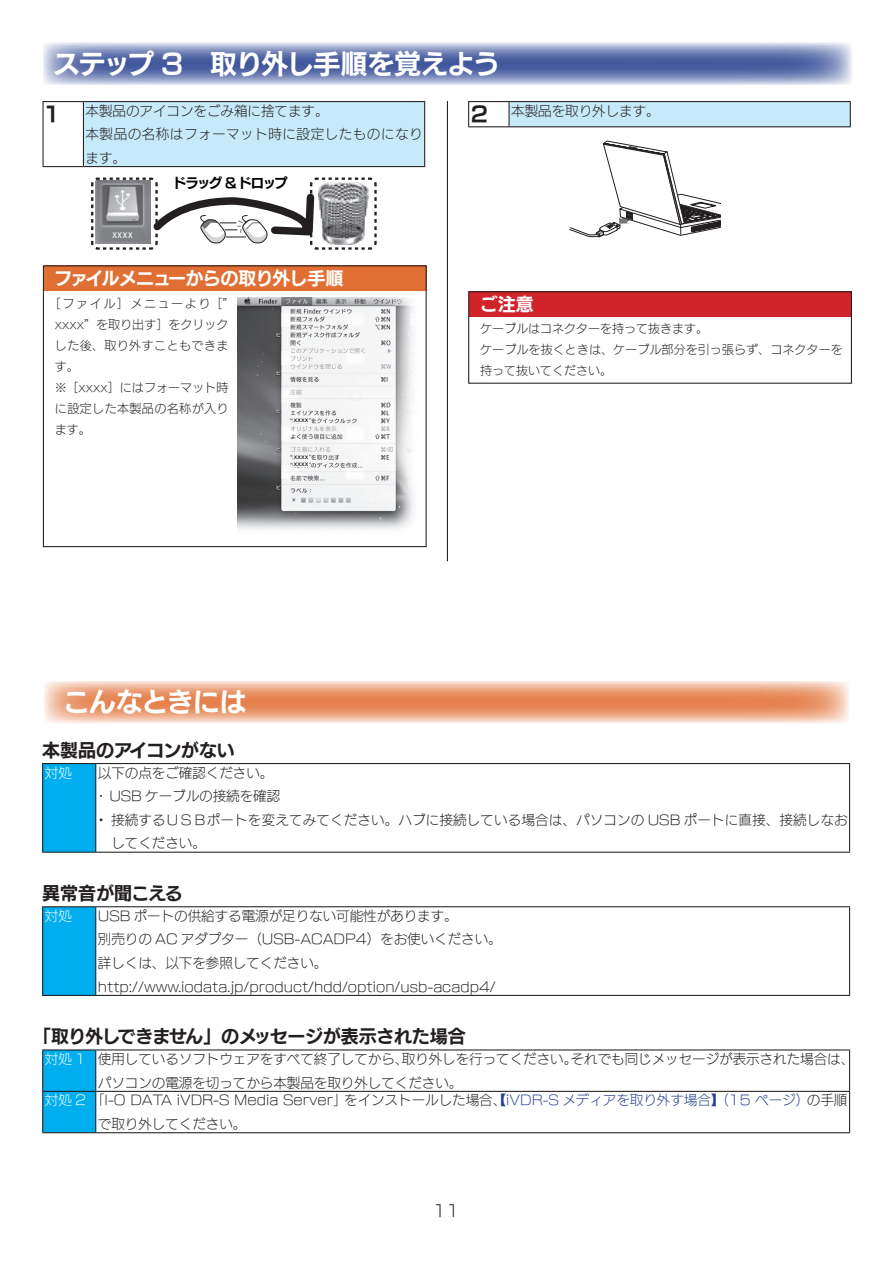
<style>
.page{position:relative;width:893px;height:1263px;background:#fff}
.page>*{position:absolute;margin:0;border:0;box-sizing:border-box;transform-origin:0 0}
.t1{font:27px "New Rodin Pro B";letter-spacing:-.04em;color:#fff}
.t2{font:18px "New Rodin Pro B";letter-spacing:-.03em;color:#231f20}
.t3{font:18px "New Rodin Pro B";letter-spacing:-.035em;color:#fff}
.t4{font:18px "New Rodin Pro B";letter-spacing:-.01em;color:#231f20}
.t5{font:16.5px "New Rodin Pro L";color:#231f20}
.t6{font:13.5px/23.7px "New Rodin Pro L";color:#231f20}
.t7{font:13.5px/23.7px "New Rodin Pro L";letter-spacing:.04em;color:#231f20}
.t8{font:13.5px "New Rodin Pro B";letter-spacing:-.125em;color:#000}
.t9{font:13.5px "New Rodin Pro L";color:#fff}
.t10{font:12px/21px "New Rodin Pro L";letter-spacing:.035em;color:#231f20}
.t11{font:12px/21px "New Rodin Pro L";letter-spacing:.01em;color:#231f20}
.t12{font:10.5px "MS Gothic";color:#fff}
.t13{font:4.5px/7.8px "New Rodin Pro B";letter-spacing:-.16em;color:#000;scale:.95 1}
.s1{font-family:"New Rodin Pro B";font-size:21px}
.s2{color:#fff}
.s3{color:#253f8e}
</style>
<div class="page">
<div style="left:83px;top:102px;width:342px;height:65px;background:#c6eafa"></div>
<hr style="left:43px;top:101px;width:40px;height:1px;background:#231f20">
<hr style="left:43px;top:102px;width:1px;height:64px;background:#231f20">
<hr style="left:83px;top:101px;width:342px;height:1px;background:#231f20">
<hr style="left:83px;top:102px;width:1px;height:64px;background:#231f20">
<hr style="left:424px;top:102px;width:1px;height:64px;background:#231f20">
<hr style="left:43px;top:166px;width:40px;height:1px;background:#231f20">
<hr style="left:83px;top:166px;width:342px;height:1px;background:#231f20">
<svg style="left:91px;top:177px;width:286px;height:73px"></svg>
<div style="left:108px;top:230px;width:29px;height:8px;background:#7f8184"></div>
<svg style="left:43px;top:43px;width:809px;height:42px;background:#7d8cbb"></svg>
<div style="left:509px;top:102px;width:341px;height:25px;background:#c6eafa"></div>
<hr style="left:468px;top:101px;width:41px;height:1px;background:#231f20">
<svg style="left:468px;top:102px;width:1px;height:24px"></svg>
<hr style="left:509px;top:101px;width:342px;height:1px;background:#231f20">
<hr style="left:508px;top:102px;width:2px;height:24px;background:#231f20">
<svg style="left:850px;top:102px;width:1px;height:24px"></svg>
<hr style="left:468px;top:126px;width:41px;height:1px;background:#231f20">
<hr style="left:509px;top:126px;width:342px;height:1px;background:#231f20">
<hr style="left:447px;top:101px;width:1px;height:460px;background:#231f20">
<div style="left:44px;top:265px;width:383px;height:26px;background:#e16e32"></div>
<div style="left:43px;top:265px;width:384px;height:282px;border:1px solid #231f20"></div>
<img style="left:237px;top:297px;width:177px;height:233px">
<div style="left:470px;top:291px;width:382px;height:26px;background:#d1232a"></div>
<div style="left:468px;top:291px;width:384px;height:93px;border:1px solid #231f20"></div>
<svg style="left:44px;top:681px;width:805px;height:42px;background:#eca884"></svg>
<div style="left:43px;top:763px;width:53px;height:89px;background:#00aeef"></div>
<hr style="left:42px;top:763px;width:54px;height:1px;background:#231f20">
<hr style="left:42px;top:764px;width:1px;height:88px;background:#231f20">
<hr style="left:96px;top:763px;width:754px;height:1px;background:#231f20">
<hr style="left:95px;top:764px;width:1px;height:88px;background:#231f20">
<hr style="left:849px;top:764px;width:1px;height:88px;background:#231f20">
<hr style="left:42px;top:852px;width:54px;height:1px;background:#231f20">
<hr style="left:96px;top:852px;width:754px;height:1px;background:#231f20">
<div style="left:43px;top:907px;width:53px;height:88px;background:#00aeef"></div>
<hr style="left:42px;top:906px;width:54px;height:1px;background:#231f20">
<hr style="left:42px;top:907px;width:1px;height:88px;background:#231f20">
<hr style="left:96px;top:906px;width:754px;height:1px;background:#231f20">
<hr style="left:95px;top:907px;width:1px;height:88px;background:#231f20">
<hr style="left:849px;top:907px;width:1px;height:88px;background:#231f20">
<hr style="left:42px;top:995px;width:54px;height:1px;background:#231f20">
<hr style="left:96px;top:995px;width:754px;height:1px;background:#231f20">
<div style="left:43px;top:1050px;width:52px;height:82px;background:#00aeef"></div>
<hr style="left:42px;top:1049px;width:54px;height:1px;background:#231f20">
<hr style="left:42px;top:1050px;width:1px;height:41px;background:#231f20">
<hr style="left:96px;top:1049px;width:754px;height:1px;background:#231f20">
<hr style="left:95px;top:1050px;width:1px;height:41px;background:#231f20">
<hr style="left:849px;top:1050px;width:1px;height:41px;background:#231f20">
<hr style="left:42px;top:1091px;width:54px;height:1px;background:#231f20">
<hr style="left:42px;top:1092px;width:1px;height:40px;background:#231f20">
<hr style="left:96px;top:1091px;width:754px;height:1px;background:#231f20">
<hr style="left:95px;top:1092px;width:1px;height:40px;background:#231f20">
<hr style="left:849px;top:1092px;width:1px;height:40px;background:#231f20">
<hr style="left:42px;top:1132px;width:54px;height:1px;background:#231f20">
<hr style="left:96px;top:1132px;width:754px;height:1px;background:#231f20">
<svg style="left:569px;top:140px;width:152px;height:97px"></svg>
<hr style="left:294px;top:455px;width:15px;height:4px;background:#fff">
<div style="left:294px;top:462px;width:15px;height:5px;background:#fff"></div>
<hr style="left:294px;top:418px;width:15px;height:4px;background:#fff">
<h1 class="t1" style="left:53px;top:40px;width:448px">ステップ 3　取り外し手順を覚えよう</h1>
<p class="t6" style="left:471px;top:97px;width:190px"><span class="s1">2</span> 本製品を取り外します。</p>
<p class="t7" style="left:86px;top:97px;width:339px;text-indent:-44px"><span class="s1">１</span> 本製品のアイコンをごみ箱に捨てます。<br>本製品の名称はフォーマット時に設定したものになります。</p>
<p class="t12" style="left:112px;top:229px;width:22px">xxxx</p>
<p class="t8" style="left:173px;top:172px;width:116px">ドラッグ &amp; ドロップ</p>
<h2 class="t3" style="left:54px;top:263px;width:291px">ファイルメニューからの取り外し手順</h2>
<p class="t10" style="left:55px;top:291px;width:181px;text-indent:-6px">［ファイル］メニューより［” xxxx”を取り出す］をクリックした後、取り外すこともできます。<br>※［xxxx］にはフォーマット時に設定した本製品の名称が入ります。</p>
<h2 class="t3" style="left:480px;top:289px;width:55px">ご注意</h2>
<p class="t11" style="left:480px;top:317px;width:364px">ケーブルはコネクターを 持って抜きます。<br>ケーブルを抜くときは、ケーブル部分を引っ張らず、コネクターを持って抜いてください。</p>
<p class="t13" style="left:294px;top:416px;width:17px">ＸＸＸＸ</p>
<p class="t13" style="left:294px;top:453px;width:17px">ＸＸＸＸ<br>ＸＸＸＸ</p>
<h1 class="t1" style="left:63px;top:679px;width:185px">こんなときには</h1>
<h2 class="t4" style="left:42px;top:734px;width:194px">本製品のアイコンがない</h2>
<p class="t9" style="left:45px;top:761px;width:29px">対処</p>
<p class="t6" style="left:95px;top:759px;width:755px">以下の点をご確認ください。<br>･ USB ケーブルの接続を確認<br>・接続するＵＳＢポートを変えてみてください。ハブに接続している場合は、パソコンの USB ポートに直接、接続しなお　してください。</p>
<h2 class="t4" style="left:42px;top:877px;width:142px">異常音が聞こえる</h2>
<p class="t9" style="left:45px;top:904px;width:29px">対処</p>
<p class="t6" style="left:98px;top:903px;width:405px">USB ポートの供給する電源が足りない可能性があります。<br>別売りの AC アダプター（USB-ACADP4）をお使いください。詳しくは、以下を参照してください。http://www.iodata.jp/product/hdd/option/usb-acadp4/</p>
<h2 class="t2" style="left:33px;top:1021px;width:434px">「取り外しできません」のメッセージが表示された場合</h2>
<p class="t6" style="left:98px;top:1046px;width:758px;text-indent:-53px"><span class="s2">対処 1</span> 使用しているソフトウェアをすべて終了してから、取り外しを行ってください。それでも同じメッセージが表示された場合は、パソコンの電源を切ってから本製品を取り外してください。</p>
<p class="t6" style="left:98px;top:1087px;width:751px;text-indent:-53px"><span class="s2">対処 2</span> 「I-O DATA iVDR-S Media Server」をインストールした場合、<span class="s3">【iVDR-S メディアを取り外す場合】（15 ページ）</span>の手順で取り外してください。</p>
<p class="t5" style="left:433px;top:1196px;width:28px">11</p>
</div>
